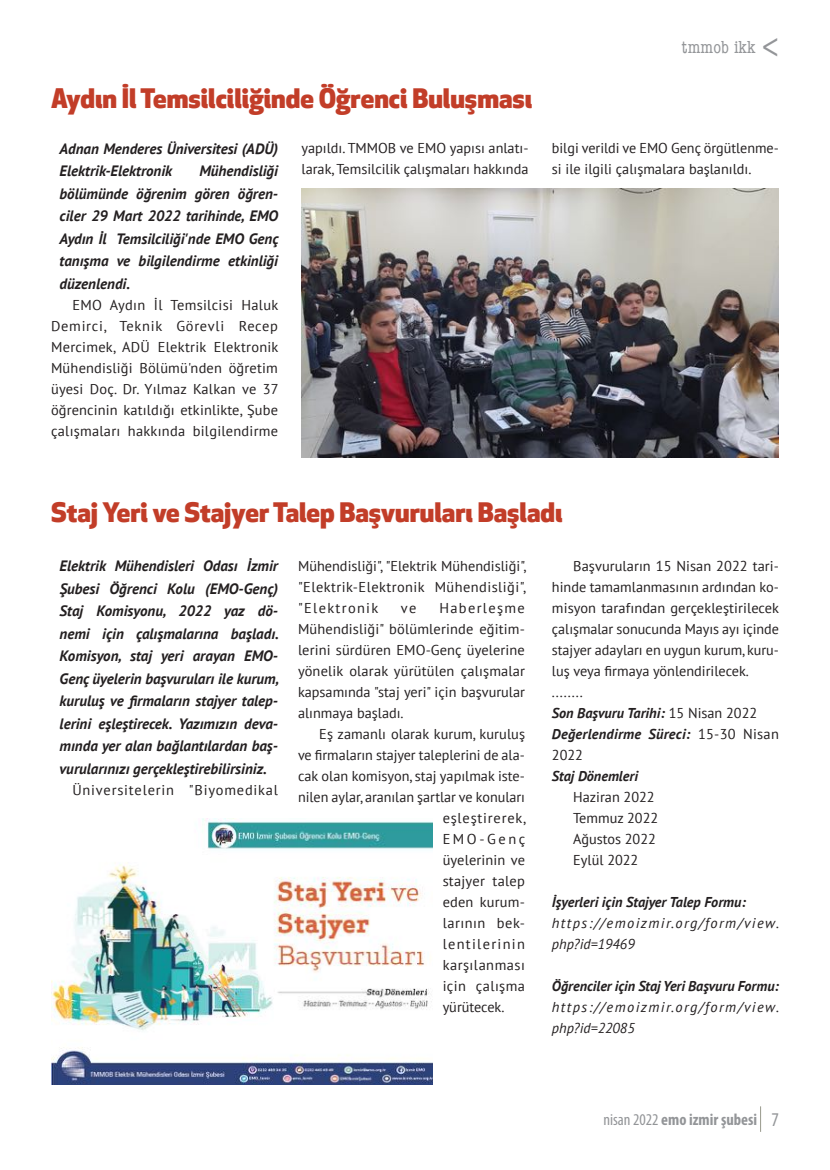
<style>
.page{position:relative;width:830px;height:1170px;background:#fff}
.page>*{position:absolute;margin:0;border:0;box-sizing:border-box;transform-origin:0 0}
.t1{font:800 26.25px "Apex New";color:#c23d28}
.t2{font:condensed 18px "American Typewriter";letter-spacing:.01em;color:#939598}
.t3{font:700 condensed 16.5px "Myriad Pro";color:#939598}
.t4{font:italic 700 15px/22.5px "PT Sans";color:#231f20;text-align:justify}
.t5{font:14.25px/21px "PT Sans";color:#231f20}
.t6{font:italic 14.25px/21px "PT Sans";letter-spacing:.1em;color:#231f20}
.t7{font:italic 700 14.25px "PT Sans";color:#231f20}
.t8{font:14.25px "PT Sans";letter-spacing:.055em;color:#231f20}
.t9{font:14.25px "PT Sans";letter-spacing:.035em;color:#231f20}
.t10{font:14.25px "PT Sans";letter-spacing:.02em;color:#231f20}
.t11{font:14.25px "PT Sans";letter-spacing:.09em;color:#231f20}
.t12{font:14.25px "PT Sans";letter-spacing:.03em;color:#231f20}
.s1{font-weight:700;font-style:italic}
.s2{font-weight:400}
.s3{font-weight:400;font-size:19.5px}
</style>
<div class="page">
<img style="left:301px;top:189px;width:477px;height:268px">
<img style="left:51px;top:818px;width:381px;height:266px">
<h1 class="t1" style="left:51px;top:80px;width:482px">Aydın İl Temsilciliğinde Öğrenci Buluşması</h1>
<p class="t2" style="left:681px;top:37px;width:75px">tmmob ikk</p>
<p class="t4" style="left:60px;top:138px;width:220px">Adnan Menderes Üniversitesi (ADÜ)<br>Elektrik-Elektronik</p>
<p class="t4" style="left:60px;top:160px;width:220px;text-indent:140px">Mühendisliği bölümünde öğrenim gören öğren&shy;ciler 29 Mart 2022 tarihinde, EMO Aydın İl Temsilciliği'nde EMO Genç tanışma ve bilgilendirme etkinliği düzenlendi.</p>
<p class="t5" style="left:51px;top:295px;width:229px;text-align:justify;text-indent:21px">EMO Aydın İl Temsilcisi Haluk Demirci, Teknik Görevli Recep Mercimek, ADÜ Elektrik Elektronik Mühendisliği Bölümü'nden öğretim üyesi Doç. Dr. Yılmaz Kalkan ve 37 öğrencinin katıldığı etkinlikte, Şube çalışmaları hakkında bilgilendirme</p>
<p class="t5" style="left:301px;top:138px;width:228px">yapıldı. TMMOB ve EMO yapısı anlatı&shy;larak, Temsilcilik çalışmaları hakkında</p>
<p class="t5" style="left:551px;top:138px;width:228px">bilgi verildi ve EMO Genç örgütlenme&shy;si ile ilgili çalışmalara başlanıldı.</p>
<h1 class="t1" style="left:51px;top:494px;width:512px">Staj Yeri ve Stajyer Talep Başvuruları Başladı</h1>
<p class="t4" style="left:60px;top:555px;width:221px">Elektrik Mühendisleri Odası İzmir Şubesi Öğrenci Kolu (EMO-Genç)<br>Staj Komisyonu, 2022 yaz dö&shy;nemi için çalışmalarına başladı.<br>Komisyon, staj yeri arayan EMO-Genç üyelerin başvuruları ile kurum, kuruluş ve firmaların stajyer talep&shy;lerini eşleştirecek. Yazımızın deva&shy;mında yer alan bağlantılardan baş&shy;vurularınızı gerçekleştirebilirsiniz.</p>
<p class="t8" style="left:72px;top:781px;width:207px">Üniversitelerin "Biyomedikal</p>
<p class="t5" style="left:298px;top:555px;width:229px;text-align:justify">Mühendisliği", "Elektrik Mühendisliği", "Elektrik-Elektronik Mühendisliği", "Elektronik</p>
<p class="t5" style="left:298px;top:597px;width:228px;text-align:justify;text-indent:141px">Haberleşme Mühendisliği" bölümlerinde eğitim&shy;lerini sürdüren EMO-Genç üyelerine yönelik olarak yürütülen çalışmalar kapsamında "staj yeri" için başvurular alınmaya başladı.</p>
<p class="t5" style="left:319px;top:723px;width:207px">Eş zamanlı olarak kurum, kuruluş</p>
<p class="t5" style="left:298px;top:744px;width:228px">ve firmaların stajyer taleplerini de ala-</p>
<p class="t5" style="left:298px;top:765px;width:228px">cak olan komisyon, staj yapılmak iste-</p>
<p class="t5" style="left:298px;top:786px;width:228px">nilen aylar, aranılan şartlar ve konuları</p>
<p class="t8" style="left:442px;top:809px;width:85px">eşleştirerek,</p>
<p class="t5" style="left:442px;top:828px;width:84px">EMO-Genç</p>
<p class="t5" style="left:442px;top:849px;width:84px">üyelerinin ve</p>
<p class="t10" style="left:442px;top:872px;width:84px">stajyer talep</p>
<p class="t5" style="left:442px;top:891px;width:84px">eden kurum-</p>
<p class="t9" style="left:442px;top:914px;width:84px">larının bek-</p>
<p class="t11" style="left:442px;top:935px;width:84px">lentilerinin</p>
<p class="t9" style="left:442px;top:956px;width:84px">karşılanması</p>
<p class="t12" style="left:442px;top:977px;width:84px">için çalışma</p>
<p class="t5" style="left:442px;top:996px;width:63px">yürütecek.</p>
<p class="t5" style="left:401px;top:597px;width:17px">ve</p>
<p class="t5" style="left:551px;top:555px;width:228px;text-indent:21px">Başvuruların 15 Nisan 2022 tari&shy;hinde tamamlanmasının ardından ko&shy;misyon tarafından gerçekleştirilecek çalışmalar sonucunda Mayıs ayı içinde stajyer adayları en uygun kurum, kuru&shy;luş veya firmaya yönlendirilecek. ........<br><span class="s1">Son Başvuru Tarihi:</span> 15 Nisan 2022<br><span class="s1">Değerlendirme Süreci:</span> 15-30 Nisan<br>2022</p>
<p class="t7" style="left:551px;top:767px;width:88px">Staj Dönemleri</p>
<p class="t5" style="left:573px;top:786px;width:86px">Haziran 2022<br>Temmuz 2022<br>Ağustos 2022<br>Eylül 2022</p>
<p class="t7" style="left:551px;top:893px;width:195px">İşyerleri için Stajyer Talep Formu:</p>
<p class="t6" style="left:551px;top:912px;width:228px">https://emoizmir.org/form/view. php?id=19469</p>
<p class="t7" style="left:551px;top:977px;width:228px">Öğrenciler için Staj Yeri Başvuru Formu:</p>
<p class="t6" style="left:551px;top:996px;width:228px">https://emoizmir.org/form/view. php?id=22085</p>
<p class="t3" style="left:603px;top:1109px;width:177px"><span class="s2">nisan 2022</span> emo izmir şubesi <span class="s3">7</span></p>
</div>
